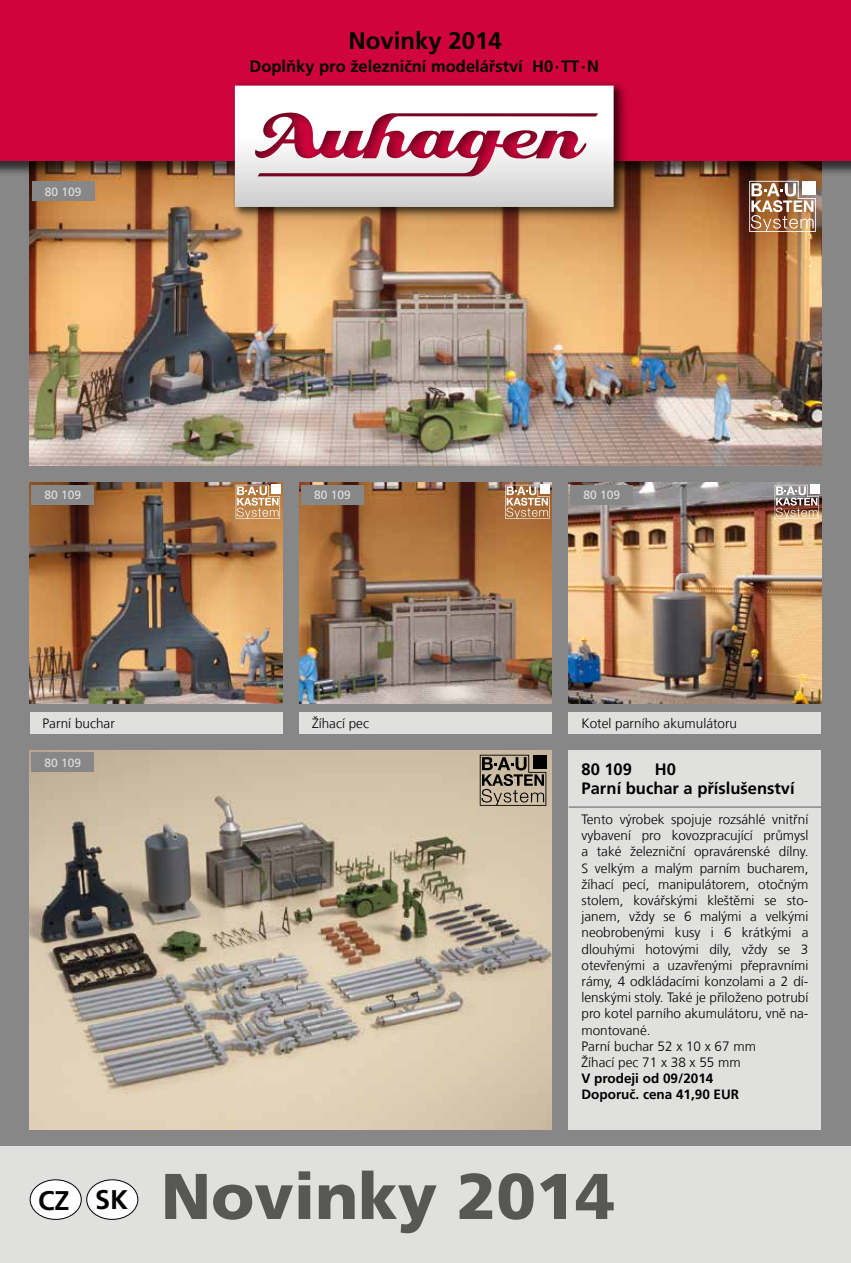
<style>
.page{position:relative;width:851px;height:1263px;background:#fff}
.page>*{position:absolute;margin:0;border:0;box-sizing:border-box;transform-origin:0 0}
.t1{font:900 64.5px "Frutiger LT Com";color:#575756}
.t2{font:700 27px "Frutiger LT Com";color:#000}
.t3{font:700 24px "Frutiger LT Com";color:#000}
.t4{font:700 16.5px/19.8px "Frutiger LT Com";color:#000}
.t5{font:300 13.5px/16.2px "Frutiger LT Com";color:#000}
.t6{font:700 13.5px/16.2px "Frutiger LT Com";color:#000}
.t7{font:12px "Frutiger LT Com";color:#e0e0df}
</style>
<div class="page">
<div style="left:0;top:150px;width:850px;height:1113px;background:#878787"></div>
<div style="left:0;top:1147px;width:850px;height:116px;background:#e0e0df"></div>
<img style="left:30px;top:178px;width:791px;height:288px">
<img style="left:749px;top:181px;width:66px;height:51px">
<div style="left:0;top:0;width:850px;height:178px;background:#000;opacity:.65"></div>
<div style="left:0;top:0;width:850px;height:160px;background:#d0043c"></div>
<img style="left:30px;top:750px;width:521px;height:380px">
<div style="left:32px;top:752px;width:62px;height:20px;background:#878787"></div>
<svg style="left:479px;top:755px;width:67px;height:51px;background:#867b6b"></svg>
<img style="left:568px;top:483px;width:253px;height:221px">
<div style="left:570px;top:485px;width:63px;height:20px;background:#878787"></div>
<div style="left:809px;top:485px;width:10px;height:9px;background:#fff"></div>
<svg style="left:774px;top:485px;width:44px;height:34px"></svg>
<img style="left:30px;top:483px;width:252px;height:221px">
<div style="left:32px;top:485px;width:62px;height:20px;background:#878787"></div>
<svg style="left:236px;top:485px;width:44px;height:34px"></svg>
<img style="left:299px;top:483px;width:252px;height:221px">
<div style="left:301px;top:485px;width:62px;height:20px;background:#878787"></div>
<svg style="left:505px;top:485px;width:44px;height:34px"></svg>
<div style="left:234px;top:80px;width:399px;height:146px;background:#000;opacity:.37"></div>
<img style="left:233px;top:80px;width:397px;height:142px">
<svg style="left:235px;top:86px;width:378px;height:121px;background:#e0c6cd"></svg>
<div style="left:32px;top:181px;width:62px;height:20px;background:#878787"></div>
<div style="left:30px;top:1180px;width:51px;height:39px;background:#fff;border-radius:50%"></div>
<div style="left:30px;top:1179px;width:52px;height:41px;border:1px solid #000;border-radius:50%"></div>
<div style="left:87px;top:1180px;width:51px;height:39px;background:#fff;border-radius:50%"></div>
<div style="left:86px;top:1179px;width:52px;height:41px;border:1px solid #000;border-radius:50%"></div>
<div style="left:30px;top:712px;width:252px;height:21px;background:#e0e0df"></div>
<div style="left:299px;top:712px;width:252px;height:21px;background:#e0e0df"></div>
<div style="left:568px;top:712px;width:253px;height:21px;background:#e0e0df"></div>
<div style="left:568px;top:750px;width:253px;height:380px;background:#e0e0df"></div>
<hr style="left:568px;top:806px;width:267px;height:2px;background:#878787">
<p class="t7" style="left:45px;top:185px;width:38px">80 109</p>
<h3 class="t3" style="left:348px;top:27px;width:155px">Novinky 2014</h3>
<p class="t4" style="left:249px;top:56px;width:351px">Doplňky pro železniční modelářství H0·TT·N</p>
<p class="t7" style="left:45px;top:488px;width:38px">80 109</p>
<p class="t7" style="left:314px;top:488px;width:38px">80 109</p>
<p class="t7" style="left:583px;top:488px;width:38px">80 109</p>
<p class="t5" style="left:43px;top:715px;width:74px">Parní buchar</p>
<p class="t5" style="left:312px;top:715px;width:58px">Žíhací pec</p>
<p class="t5" style="left:581px;top:715px;width:157px">Kotel parního akumulátoru</p>
<p class="t4" style="left:581px;top:759px;width:52px">80 109</p>
<p class="t7" style="left:45px;top:756px;width:38px">80 109</p>
<p class="t4" style="left:581px;top:759px;width:214px;text-indent:73px">H0<br>Parní buchar a příslušenství</p>
<p class="t5" style="left:581px;top:811px;width:228px">Tento výrobek spojuje rozsáhlé vnitřní vybavení pro kovozpracující průmysl a také železniční opravárenské dílny.<br>S velkým a malým parním bucharem, žíhací pecí, manipulátorem, otočným stolem, kovářskými kleštěmi se sto&shy;janem, vždy se 6 malými a velkými neobrobenými kusy i 6 krátkými a dlouhými hotovými díly, vždy se 3 otevřenými a uzavřenými přepravními rámy, 4 odkládacími konzolami a 2 dí&shy;lenskými stoly. Také je přiloženo potrubí pro kotel parního akumulátoru, vně na&shy;montované.<br>Parní buchar 52 x 10 x 67 mm<br>Žíhací pec 71 x 38 x 55 mm</p>
<p class="t6" style="left:581px;top:1070px;width:159px">V prodeji od 09/2014<br>Doporuč. cena 41,90 EUR</p>
<h2 class="t2" style="left:38px;top:1184px;width:92px">CZ SK</h2>
<h1 class="t1" style="left:161px;top:1157px;width:455px">Novinky 2014</h1>
</div>
